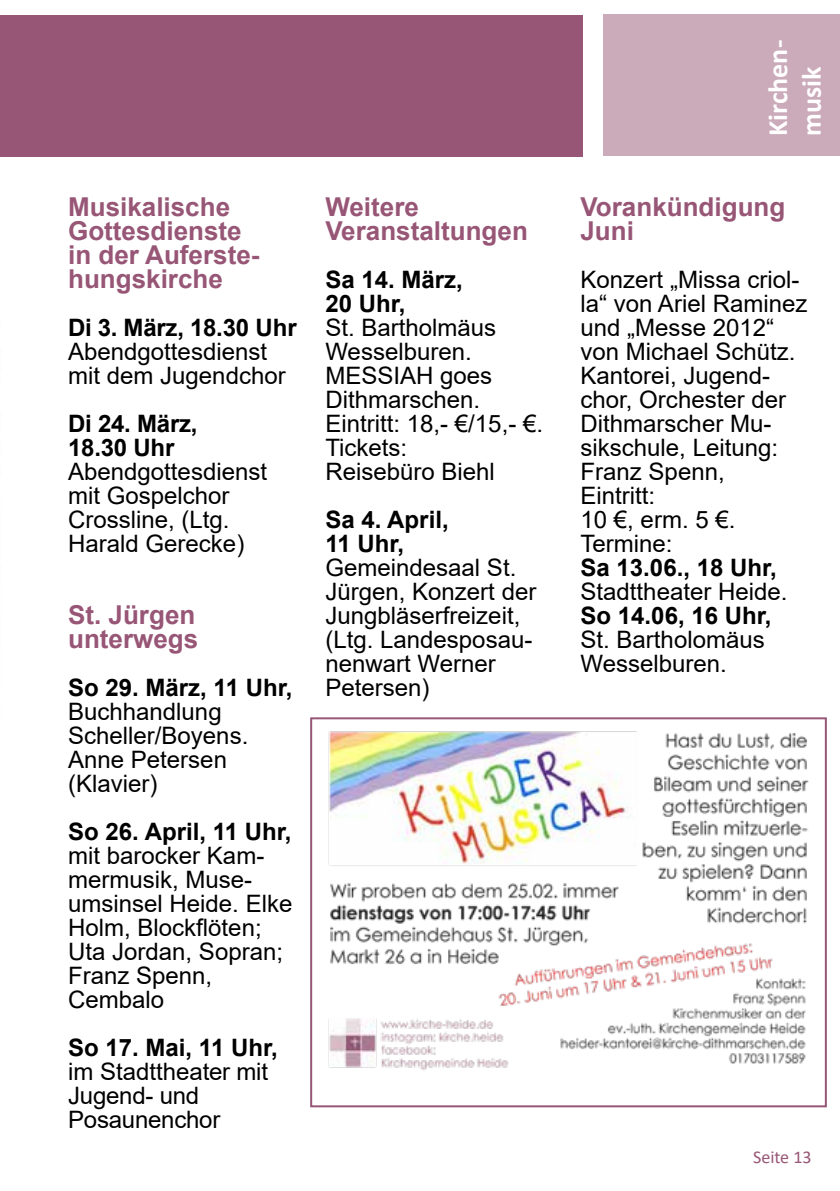
<style>
.page{position:relative;width:840px;height:1191px;background:#fff}
.page>*{position:absolute;margin:0;border:0;box-sizing:border-box;transform-origin:0 0}
.t1{font:700 28px/33.6px "Calibri";color:#fff}
.t2{font:700 26px/24px "Arial";color:#985676}
.t3{font:24px/24px "Arial";color:#000}
.t4{font:700 24px/24px "Arial";color:#000}
.t5{font:18px "Calibri";color:#985676}
</style>
<div class="page">
<div style="left:0;top:15px;width:582px;height:142px;background:#985676"></div>
<div style="left:603px;top:14px;width:236px;height:142px;background:#cbaaba"></div>
<div style="left:310px;top:717px;width:516px;height:390px;border:2px solid #985676"></div>
<img style="left:328px;top:731px;width:481px;height:340px">
<p class="t2" style="left:68px;top:195px;width:193px">Musikalische<br>Gottesdienste in der Auferste&shy;hungskirche</p>
<p class="t4" style="left:68px;top:316px;width:230px">Di 3. März, 18.30 Uhr</p>
<p class="t3" style="left:68px;top:339px;width:219px">Abendgottesdienst mit dem Jugendchor</p>
<p class="t4" style="left:68px;top:412px;width:131px">Di 24. März,<br>18.30 Uhr</p>
<p class="t3" style="left:68px;top:459px;width:200px">Abendgottesdienst mit Gospelchor<br>Crossline, (Ltg.<br>Harald Gerecke)</p>
<p class="t2" style="left:68px;top:603px;width:132px">St. Jürgen unterwegs</p>
<p class="t4" style="left:68px;top:676px;width:226px">So 29. März, 11 Uhr,</p>
<p class="t3" style="left:68px;top:699px;width:182px">Buchhandlung<br>Scheller/Boyens.<br>Anne Petersen (Klavier)</p>
<p class="t4" style="left:68px;top:820px;width:225px">So 26. April, 11 Uhr,</p>
<p class="t3" style="left:68px;top:843px;width:226px">mit barocker Kam&shy;mermusik, Muse&shy;umsinsel Heide. Elke<br>Holm, Blockflöten;<br>Uta Jordan, Sopran;<br>Franz Spenn,<br>Cembalo</p>
<p class="t4" style="left:68px;top:1036px;width:211px">So 17. Mai, 11 Uhr,</p>
<p class="t3" style="left:68px;top:1059px;width:201px">im Stadttheater mit<br>Jugend- und<br>Posaunenchor</p>
<p class="t2" style="left:325px;top:195px;width:204px">Weitere<br>Veranstaltungen</p>
<p class="t4" style="left:325px;top:268px;width:139px">Sa 14. März,<br>20 Uhr,</p>
<p class="t3" style="left:325px;top:315px;width:219px">St. Bartholmäus<br>Wesselburen.<br>MESSIAH goes<br>Dithmarschen.<br>Eintritt: 18,- €/15,- €.<br>Tickets:<br>Reisebüro Biehl</p>
<p class="t4" style="left:325px;top:508px;width:125px">Sa 4. April,<br>11 Uhr,</p>
<p class="t3" style="left:325px;top:555px;width:212px">Gemeindesaal St.<br>Jürgen, Konzert der<br>Jungbläserfreizeit, (Ltg. Landesposau&shy;nenwart Werner<br>Petersen)</p>
<p class="t1" style="left:760px;top:136px;width:98px;rotate:-90deg">Kirchen&shy;musik</p>
<p class="t2" style="left:580px;top:195px;width:206px">Vorankündigung<br>Juni</p>
<p class="t3" style="left:580px;top:267px;width:228px">Konzert „Missa criol&shy;la“ von Ariel Raminez und „Messe 2012“ von Michael Schütz.<br>Kantorei, Jugend&shy;chor, Orchester der<br>Dithmarscher Mu&shy;sikschule, Leitung:<br>Franz Spenn,<br>Eintritt:<br>10 €, erm. 5 €.<br>Termine:</p>
<p class="t4" style="left:580px;top:556px;width:198px">Sa 13.06., 18 Uhr,</p>
<p class="t3" style="left:580px;top:579px;width:208px">Stadttheater Heide.</p>
<p class="t4" style="left:580px;top:604px;width:192px">So 14.06, 16 Uhr,</p>
<p class="t3" style="left:580px;top:627px;width:186px">St. Bartholomäus<br>Wesselburen.</p>
<p class="t5" style="left:752px;top:1144px;width:60px">Seite 13</p>
</div>
